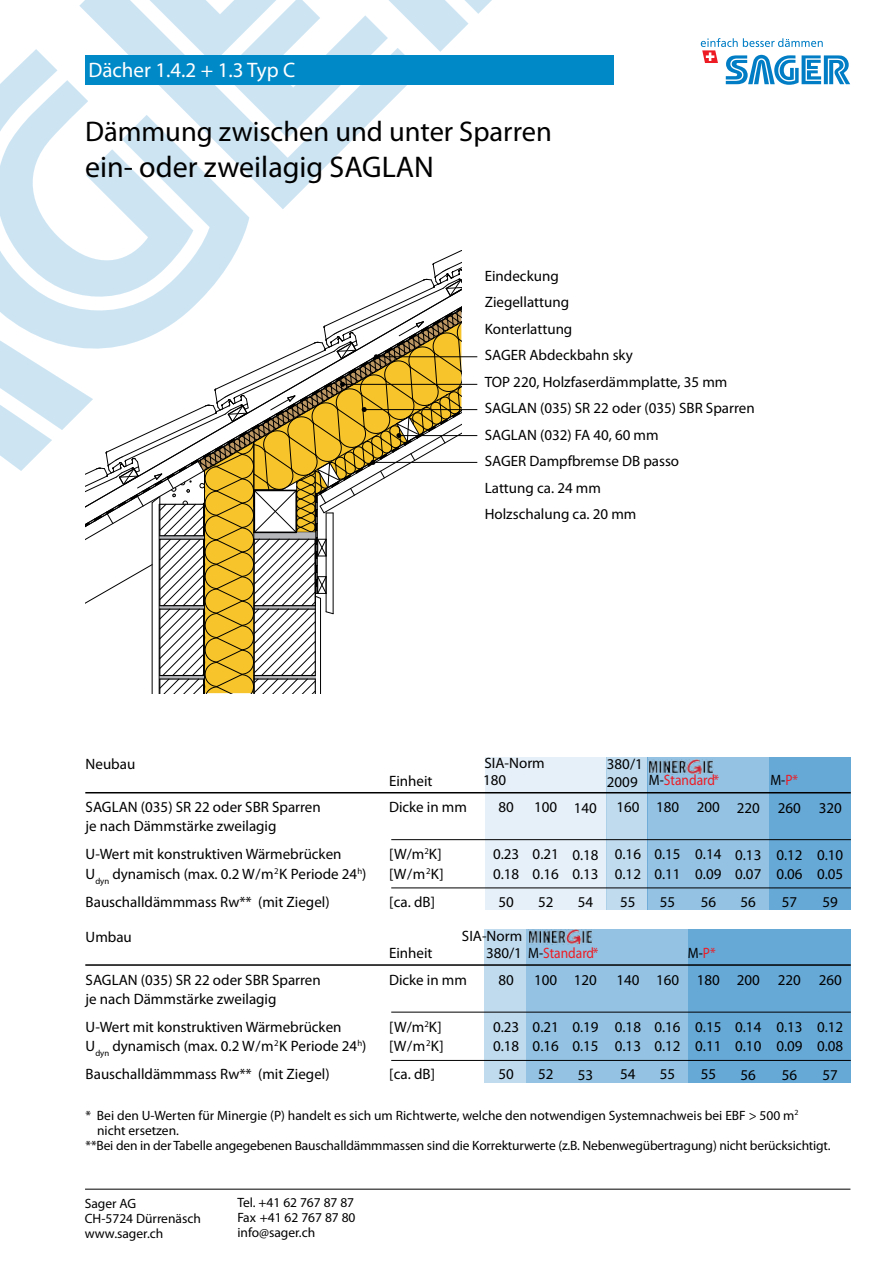
<style>
.page{position:relative;width:893px;height:1263px;background:#fff}
.page>*{position:absolute;margin:0;border:0;box-sizing:border-box;transform-origin:0 0}
.t1{font:30px "Myriad Pro";color:#000}
.t2{font:28.5px "Myriad Pro";color:#000}
.t3{font:21px "Myriad Pro";color:#fff}
.t4{font:15px/19px "Myriad Pro";color:#000}
.t5{font:15px "Myriad Pro";color:#ed1c24;scale:.9 1}
.t6{font:15px "Myriad Pro";color:#000;scale:.9 1}
.t7{font:13.5px/15px "Myriad Pro";color:#000}
.s1{color:#ed1c24}
.s2{color:#000}
</style>
<div class="page">
<hr style="left:85px;top:1189px;width:765px;height:1px;background:#000">
<div style="left:648px;top:757px;width:121px;height:152px;background:#94c2e2"></div>
<div style="left:607px;top:757px;width:41px;height:152px;background:#c0dbee"></div>
<div style="left:485px;top:757px;width:122px;height:152px;background:#e6f0f8"></div>
<div style="left:769px;top:757px;width:81px;height:152px;background:#66a8d6"></div>
<div style="left:526px;top:929px;width:162px;height:153px;background:#94c2e2"></div>
<div style="left:688px;top:929px;width:162px;height:153px;background:#66a8d6"></div>
<div style="left:485px;top:929px;width:41px;height:153px;background:#c0dbee"></div>
<hr style="left:85px;top:964px;width:766px;height:2px;background:#000">
<hr style="left:391px;top:1012px;width:460px;height:1px;background:#000">
<hr style="left:391px;top:1060px;width:460px;height:1px;background:#000">
<img style="left:528px;top:929px;width:64px;height:16px">
<hr style="left:85px;top:792px;width:766px;height:1px;background:#000">
<hr style="left:391px;top:839px;width:460px;height:1px;background:#000">
<hr style="left:391px;top:888px;width:460px;height:1px;background:#000">
<img style="left:649px;top:760px;width:64px;height:15px">
<svg style="left:0;top:0;width:492px;height:693px"></svg>
<div style="left:85px;top:55px;width:529px;height:30px;background:#0089c7"></div>
<svg style="left:701px;top:38px;width:149px;height:47px"></svg>
<h3 class="t3" style="left:88px;top:57px;width:208px">Dächer 1.4.2 + 1.3 Typ C</h3>
<h2 class="t2" style="left:85px;top:113px;width:468px">Dämmung zwischen und unter Sparren</h2>
<h1 class="t1" style="left:85px;top:148px;width:350px">ein- oder zweilagig SAGLAN</h1>
<p class="t4" style="left:485px;top:262px;width:271px;line-height:26.5px">Eindeckung<br>Ziegellattung<br>Konterlattung<br>SAGER Abdeckbahn sky<br>TOP 220, Holzfaserdämmplatte, 35 mm<br>SAGLAN (035) SR 22 oder (035) SBR Sparren<br>SAGLAN (032) FA 40, 60 mm<br>SAGER Dampfbremse DB passo<br>Lattung ca. 24 mm<br>Holzschalung ca. 20 mm</p>
<p class="t4" style="left:86px;top:754px;width:51px">Neubau</p>
<p class="t4" style="left:389px;top:771px;width:45px">Einheit</p>
<p class="t4" style="left:86px;top:797px;width:237px">SAGLAN (035) SR 22 oder SBR Sparren</p>
<p class="t4" style="left:389px;top:797px;width:79px">Dicke in mm</p>
<p class="t4" style="left:86px;top:812px;width:257px;line-height:28px">je nach Dämmstärke zweilagig<br>U-Wert mit konstruktiven Wärmebrücken</p>
<p class="t4" style="left:389px;top:845px;width:54px">[W/m<sup>2</sup>K]</p>
<p class="t4" style="left:86px;top:864px;width:282px">U<sub>dyn</sub> dynamisch (max. 0.2 W/m<sup>2</sup>K Periode 24<sup>h</sup>)</p>
<p class="t4" style="left:389px;top:864px;width:56px">[W/m<sup>2</sup>K]</p>
<p class="t4" style="left:86px;top:892px;width:246px">Bauschalldämmmass Rw** (mit Ziegel)</p>
<p class="t4" style="left:389px;top:892px;width:47px">[ca. dB]</p>
<p class="t4" style="left:484px;top:753px;width:62px">SIA-Norm</p>
<p class="t4" style="left:498px;top:797px;width:17px">80</p>
<p class="t4" style="left:493px;top:845px;width:28px">0.23<br>0.18</p>
<p class="t4" style="left:498px;top:892px;width:17px">50</p>
<p class="t4" style="left:483px;top:771px;width:25px">180</p>
<p class="t4" style="left:534px;top:797px;width:25px">100</p>
<p class="t4" style="left:533px;top:845px;width:28px">0.21<br>0.16</p>
<p class="t4" style="left:538px;top:892px;width:17px">52</p>
<p class="t4" style="left:86px;top:927px;width:48px">Umbau</p>
<p class="t4" style="left:462px;top:926px;width:62px">SIA-Norm</p>
<p class="t4" style="left:574px;top:798px;width:25px">140</p>
<p class="t4" style="left:572px;top:845px;width:28px">0.18<br>0.13</p>
<p class="t4" style="left:578px;top:892px;width:17px">54</p>
<p class="t4" style="left:607px;top:755px;width:114px;line-height:16.4px">380/1<br>2009 M-<span class="s1">Standard*</span></p>
<p class="t4" style="left:616px;top:797px;width:25px">160</p>
<p class="t4" style="left:615px;top:845px;width:28px">0.16<br>0.12</p>
<p class="t4" style="left:620px;top:892px;width:17px">55</p>
<p class="t4" style="left:656px;top:797px;width:25px">180</p>
<p class="t4" style="left:654px;top:845px;width:28px">0.15<br>0.11</p>
<p class="t4" style="left:660px;top:892px;width:17px">55</p>
<p class="t4" style="left:697px;top:797px;width:25px">200</p>
<p class="t4" style="left:695px;top:845px;width:28px">0.14<br>0.09</p>
<p class="t4" style="left:701px;top:892px;width:17px">56</p>
<p class="t4" style="left:389px;top:943px;width:45px">Einheit</p>
<p class="t4" style="left:86px;top:970px;width:237px">SAGLAN (035) SR 22 oder SBR Sparren</p>
<p class="t4" style="left:389px;top:970px;width:79px">Dicke in mm</p>
<p class="t4" style="left:86px;top:984px;width:257px;line-height:28px">je nach Dämmstärke zweilagig<br>U-Wert mit konstruktiven Wärmebrücken</p>
<p class="t4" style="left:389px;top:1017px;width:54px">[W/m<sup>2</sup>K]</p>
<p class="t4" style="left:86px;top:1036px;width:282px">U<sub>dyn</sub> dynamisch (max. 0.2 W/m<sup>2</sup>K Periode 24<sup>h</sup>)</p>
<p class="t4" style="left:389px;top:1036px;width:56px">[W/m<sup>2</sup>K]</p>
<p class="t4" style="left:86px;top:1064px;width:246px">Bauschalldämmmass Rw** (mit Ziegel)</p>
<p class="t4" style="left:389px;top:1064px;width:47px">[ca. dB]</p>
<p class="t5" style="left:486px;top:943px;width:126px"><span class="s2">380/1 M-</span>Standard*</p>
<p class="t6" style="left:688px;top:943px;width:32px">M-<span class="s1">P*</span></p>
<p class="t4" style="left:498px;top:970px;width:17px">80</p>
<p class="t4" style="left:493px;top:1017px;width:28px">0.23<br>0.18</p>
<p class="t4" style="left:498px;top:1064px;width:17px">50</p>
<p class="t4" style="left:534px;top:970px;width:25px">100</p>
<p class="t4" style="left:533px;top:1017px;width:28px">0.21<br>0.16</p>
<p class="t4" style="left:538px;top:1064px;width:17px">52</p>
<p class="t4" style="left:574px;top:970px;width:25px">120</p>
<p class="t4" style="left:572px;top:1017px;width:28px">0.19<br>0.15</p>
<p class="t4" style="left:578px;top:1065px;width:17px">53</p>
<p class="t4" style="left:616px;top:970px;width:25px">140</p>
<p class="t4" style="left:615px;top:1017px;width:28px">0.18<br>0.13</p>
<p class="t4" style="left:620px;top:1064px;width:17px">54</p>
<p class="t4" style="left:656px;top:970px;width:25px">160</p>
<p class="t4" style="left:654px;top:1017px;width:28px">0.16<br>0.12</p>
<p class="t4" style="left:660px;top:1064px;width:17px">55</p>
<p class="t4" style="left:697px;top:970px;width:25px">180</p>
<p class="t4" style="left:695px;top:1017px;width:28px">0.15<br>0.11</p>
<p class="t4" style="left:701px;top:1064px;width:17px">55</p>
<p class="t4" style="left:737px;top:798px;width:25px">220</p>
<p class="t4" style="left:735px;top:845px;width:28px">0.13<br>0.07</p>
<p class="t4" style="left:741px;top:892px;width:17px">56</p>
<p class="t6" style="left:770px;top:771px;width:32px">M-<span class="s1">P*</span></p>
<p class="t4" style="left:778px;top:798px;width:25px">260</p>
<p class="t4" style="left:776px;top:845px;width:28px">0.12<br>0.06</p>
<p class="t4" style="left:782px;top:892px;width:17px">57</p>
<p class="t4" style="left:737px;top:970px;width:25px">200</p>
<p class="t4" style="left:735px;top:1017px;width:28px">0.14<br>0.10</p>
<p class="t4" style="left:741px;top:1065px;width:17px">56</p>
<p class="t4" style="left:778px;top:970px;width:25px">220</p>
<p class="t4" style="left:776px;top:1017px;width:28px">0.13<br>0.09</p>
<p class="t4" style="left:782px;top:1065px;width:17px">56</p>
<p class="t4" style="left:819px;top:798px;width:25px">320</p>
<p class="t4" style="left:817px;top:845px;width:28px">0.10<br>0.05</p>
<p class="t4" style="left:822px;top:892px;width:17px">59</p>
<p class="t4" style="left:819px;top:970px;width:25px">260</p>
<p class="t4" style="left:817px;top:1017px;width:28px">0.12<br>0.08</p>
<p class="t4" style="left:822px;top:1065px;width:17px">57</p>
<p class="t7" style="left:86px;top:1107px;width:714px">* Bei den U-Werten für Minergie (P) handelt es sich um Richtwerte, welche den notwendigen Systemnachweis bei EBF &gt; 500 m<sup>2</sup></p>
<p class="t7" style="left:97px;top:1122px;width:83px">nicht ersetzen.</p>
<p class="t7" style="left:86px;top:1137px;width:747px">**Bei den in der Tabelle angegebenen Bauschalldämmmassen sind die Korrekturwerte (z.B. Nebenwegübertragung) nicht berücksichtigt.</p>
<p class="t7" style="left:85px;top:1195px;width:118px">Sager AG<br>CH-5724 Dürrenäsch www.sager.ch</p>
<p class="t7" style="left:237px;top:1195px;width:120px;text-align:justify">Tel. +41 62 767 87 87<br>Fax +41 62 767 87 80 info@sager.ch</p>
</div>
